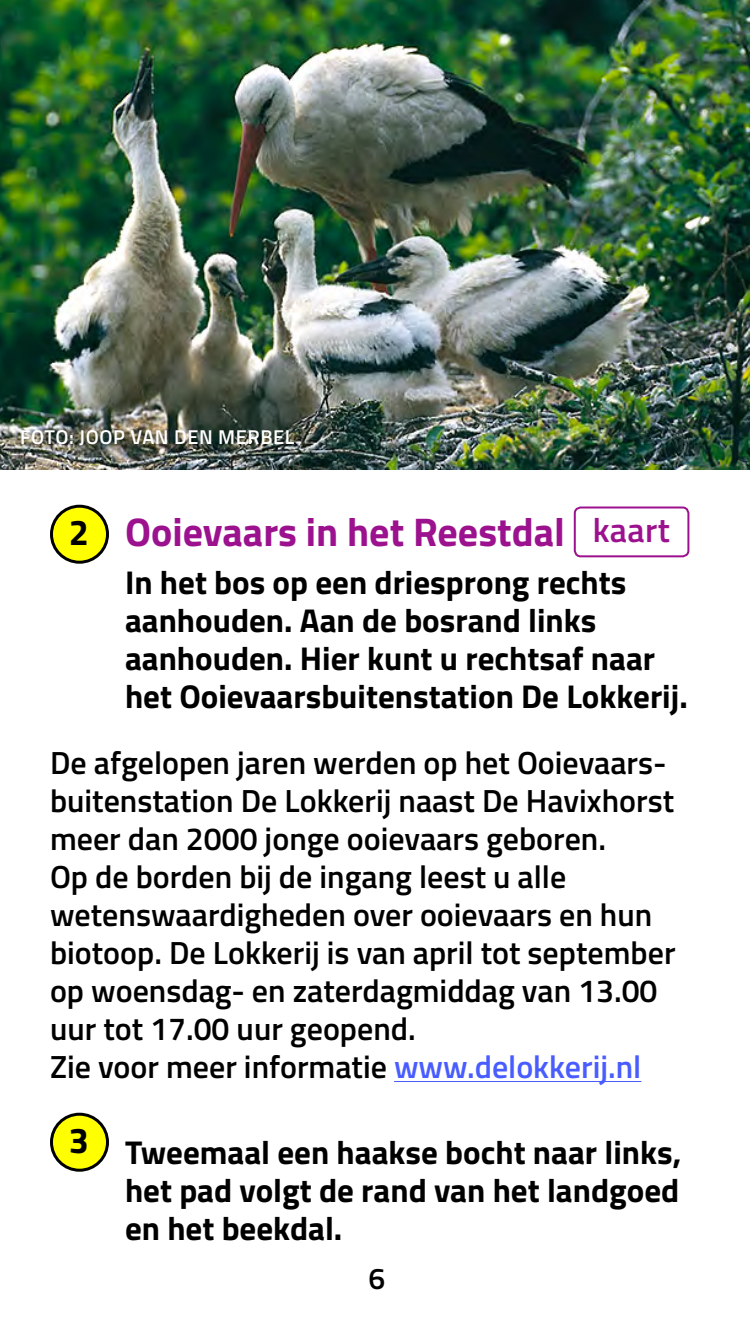
<style>
.page{position:relative;width:750px;height:1334px;background:#fff}
.page>*{position:absolute;margin:0;border:0;box-sizing:border-box;transform-origin:0 0}
.t1{font:700 40px "Titillium";color:#9c118e}
.t2{font:700 33px/38px "Titillium";color:#000}
.t3{font:600 32px/38px "Titillium";color:#000}
.t4{font:600 30px "Titillium";color:#000}
.t5{font:600 20px "Titillium";letter-spacing:.03em;color:#fff}
.s1{font-size:36px;color:#000}
.s2{font-weight:600;font-size:34px}
.s3{color:#485cff}
</style>
<div class="page">
<hr style="left:394px;top:1081px;width:247px;height:1px;background:#485cff">
<div style="left:52px;top:506px;width:56px;height:56px;background:#ff0;border-radius:50%"></div>
<div style="left:50px;top:505px;width:59px;height:59px;border:3px solid #000;border-radius:50%"></div>
<div style="left:574px;top:507px;width:115px;height:50px;border:2px solid #9c118e;border-radius:6px"></div>
<div style="left:52px;top:1114px;width:56px;height:56px;background:#ff0;border-radius:50%"></div>
<div style="left:50px;top:1113px;width:59px;height:59px;border:3px solid #000;border-radius:50%"></div>
<img style="left:0;top:0;width:750px;height:470px">
<p class="t5" style="left:20px;top:422px;width:276px">FOTO: JOOP VAN DEN MERBEL</p>
<p class="t1" style="left:69px;top:501px;width:602px"><span class="s1">2</span> Ooievaars in het Reestdal <span class="s2">kaart</span></p>
<p class="t2" style="left:125px;top:562px;width:564px">In het bos op een driesprong rechts aanhouden. Aan de bosrand links aanhouden. Hier kunt u rechtsaf naar het Ooievaarsbuitenstation De Lokkerij.</p>
<p class="t3" style="left:50px;top:742px;width:627px">De afgelopen jaren werden op het Ooievaars&shy;buitenstation De Lokkerij naast De Havixhorst meer dan 2000 jonge ooievaars geboren.<br>Op de borden bij de ingang leest u alle wetenswaardigheden over ooievaars en hun biotoop. De Lokkerij is van april tot september op woensdag- en zaterdagmiddag van 13.00 uur tot 17.00 uur geopend.<br>Zie voor meer informatie <span class="s3">www.delokkerij.nl</span></p>
<p class="t2" style="left:125px;top:1132px;width:558px;text-align:justify;text-indent:-56px"><sup>3</sup> Tweemaal een haakse bocht naar links, het pad volgt de rand van het landgoed en het beekdal.</p>
<p class="t4" style="left:368px;top:1256px;width:18px">6</p>
</div>
